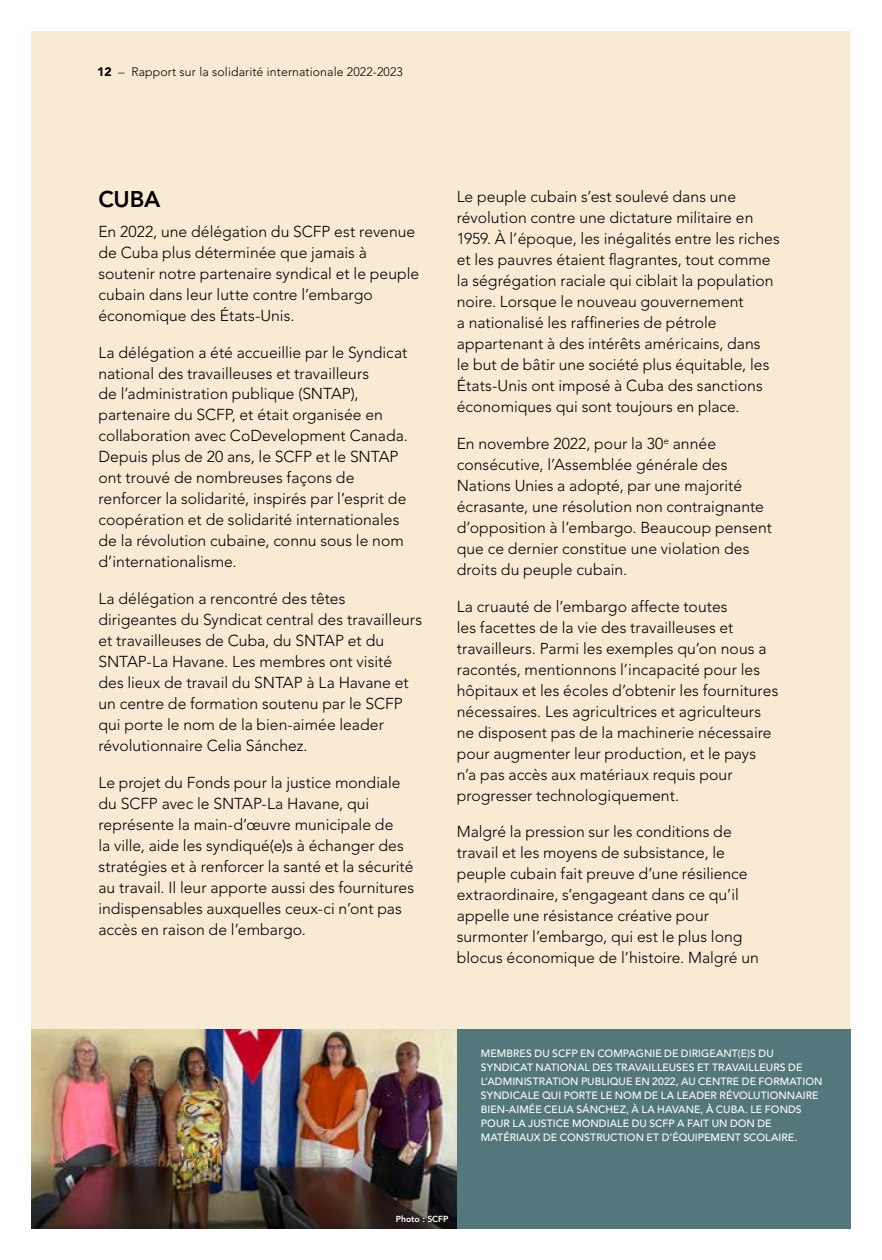
<style>
.page{position:relative;width:882px;height:1260px;background:#fff}
.page>*{position:absolute;margin:0;border:0;box-sizing:border-box;transform-origin:0 0}
.t1{font:800 22.57px "Avenir LT Std";color:#000}
.t2{font:300 15.75px/21px "Avenir LT Std";color:#000}
.t3{font:300 12.25px "Avenir LT Std";letter-spacing:.01em;color:#000}
.t4{font:500 10.5px/14px "Avenir LT Std";letter-spacing:.005em;color:#fff}
.t5{font:800 8.75px "Avenir LT Std";letter-spacing:-.01em;color:#fff}
.s1{font-weight:900}
</style>
<div class="page">
<div style="left:32px;top:32px;width:818px;height:1196px;background:#f9ead4"></div>
<div style="left:457px;top:1029px;width:393px;height:199px;background:#54777b"></div>
<img style="left:32px;top:1029px;width:425px;height:131px">
<img style="left:32px;top:1160px;width:425px;height:68px">
<p class="t3" style="left:97px;top:64px;width:307px"><span class="s1">12</span> – Rapport sur la solidarité internationale 2022-2023</p>
<h1 class="t1" style="left:98px;top:186px;width:63px">CUBA</h1>
<p class="t2" style="left:98px;top:221px;width:322px">En 2022, une délégation du SCFP est revenue de Cuba plus déterminée que jamais à soutenir notre partenaire syndical et le peuple cubain dans leur lutte contre l’embargo économique des États-Unis.</p>
<p class="t2" style="left:98px;top:342px;width:311px">La délégation a été accueillie par le Syndicat national des travailleuses et travailleurs<br>de l’administration publique (SNTAP), partenaire du SCFP, et était organisée en collaboration avec CoDevelopment Canada.<br>Depuis plus de 20 ans, le SCFP et le SNTAP ont trouvé de nombreuses façons de renforcer la solidarité, inspirés par l’esprit de coopération et de solidarité internationales de la révolution cubaine, connu sous le nom d’internationalisme.</p>
<p class="t2" style="left:98px;top:588px;width:325px">La délégation a rencontré des têtes dirigeantes du Syndicat central des travailleurs et travailleuses de Cuba, du SNTAP et du SNTAP-La Havane. Les membres ont visité<br>des lieux de travail du SNTAP à La Havane et un centre de formation soutenu par le SCFP qui porte le nom de la bien-aimée leader révolutionnaire Celia Sánchez.</p>
<p class="t2" style="left:98px;top:772px;width:317px">Le projet du Fonds pour la justice mondiale du SCFP avec le SNTAP-La Havane, qui représente la main-d’œuvre municipale de<br>la ville, aide les syndiqué(e)s à échanger des stratégies et à renforcer la santé et la sécurité au travail. Il leur apporte aussi des fournitures indispensables auxquelles ceux-ci n’ont pas accès en raison de l’embargo.</p>
<p class="t2" style="left:457px;top:186px;width:325px">Le peuple cubain s’est soulevé dans une révolution contre une dictature militaire en 1959. À l’époque, les inégalités entre les riches et les pauvres étaient flagrantes, tout comme la ségrégation raciale qui ciblait la population noire. Lorsque le nouveau gouvernement<br>a nationalisé les raffineries de pétrole appartenant à des intérêts américains, dans<br>le but de bâtir une société plus équitable, les États-Unis ont imposé à Cuba des sanctions économiques qui sont toujours en place.</p>
<p class="t2" style="left:457px;top:433px;width:317px">En novembre 2022, pour la 30<sup>e</sup> année consécutive, l’Assemblée générale des Nations Unies a adopté, par une majorité écrasante, une résolution non contraignante d’opposition à l’embargo. Beaucoup pensent que ce dernier constitue une violation des droits du peuple cubain.</p>
<p class="t2" style="left:457px;top:596px;width:323px">La cruauté de l’embargo affecte toutes<br>les facettes de la vie des travailleuses et travailleurs. Parmi les exemples qu’on nous a racontés, mentionnons l’incapacité pour les hôpitaux et les écoles d’obtenir les fournitures nécessaires. Les agricultrices et agriculteurs ne disposent pas de la machinerie nécessaire pour augmenter leur production, et le pays n’a pas accès aux matériaux requis pour progresser technologiquement.</p>
<p class="t2" style="left:457px;top:821px;width:304px">Malgré la pression sur les conditions de travail et les moyens de subsistance, le peuple cubain fait preuve d’une résilience extraordinaire, s’engageant dans ce qu’il appelle une résistance créative pour surmonter l’embargo, qui est le plus long blocus économique de l’histoire. Malgré un</p>
<p class="t5" style="left:396px;top:1213px;width:54px">Photo : SCFP</p>
<p class="t4" style="left:481px;top:1046px;width:343px">MEMBRES DU SCFP EN COMPAGNIE DE DIRIGEANT(E)S DU SYNDICAT NATIONAL DES TRAVAILLEUSES ET TRAVAILLEURS DE L’ADMINISTRATION PUBLIQUE EN 2022, AU CENTRE DE FORMATION SYNDICALE QUI PORTE LE NOM DE LA LEADER RÉVOLUTIONNAIRE BIEN-AIMÉE CELIA SÁNCHEZ, À LA HAVANE, À CUBA. LE FONDS POUR LA JUSTICE MONDIALE DU SCFP A FAIT UN DON DE MATÉRIAUX DE CONSTRUCTION ET D’ÉQUIPEMENT SCOLAIRE.</p>
</div>
